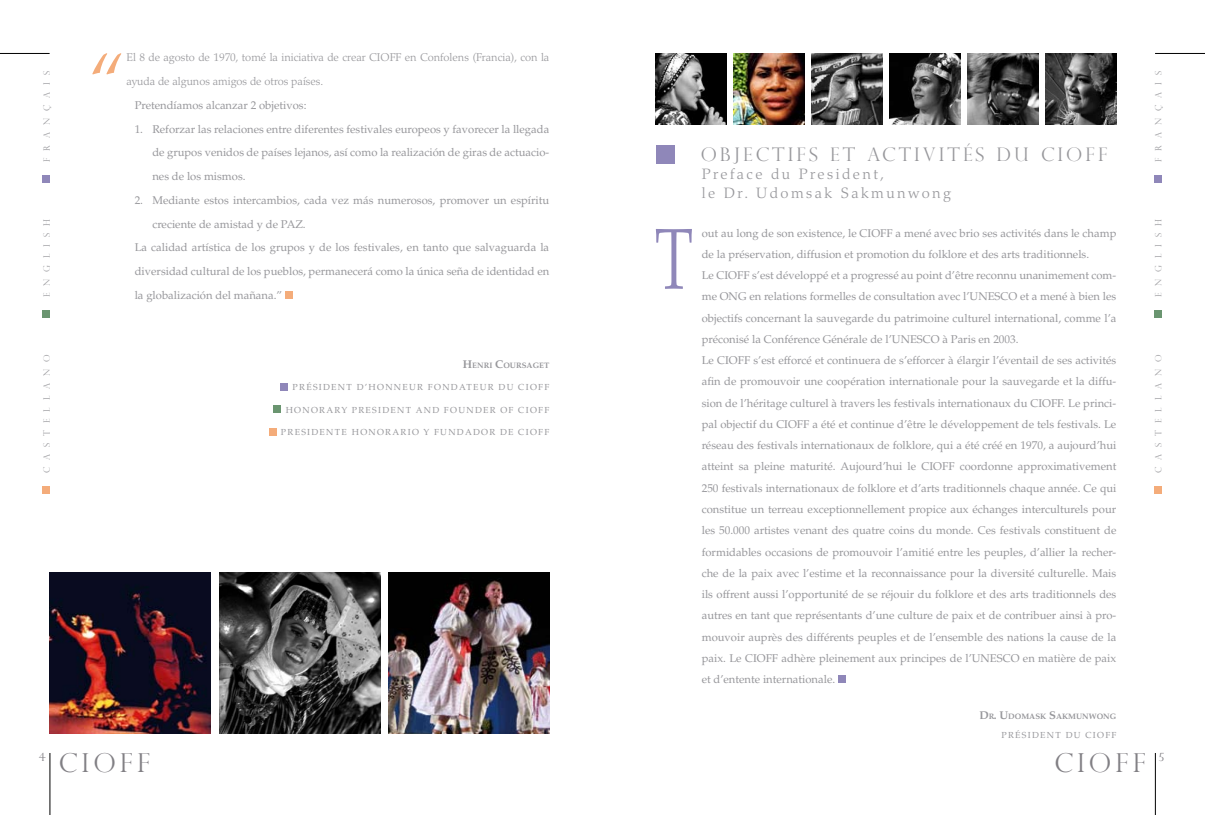
<style>
.page{position:relative;width:1205px;height:815px;background:#fff}
.page>*{position:absolute;margin:0;border:0;box-sizing:border-box;transform-origin:0 0}
.t1{font:300 86.25px "Palatino LT Std";color:#8f87b9;scale:.76 1}
.t2{font:300 79.12px "Palatino LT Std";color:#f4ac7a}
.t3{font:300 26.12px "Perpetua Titling";letter-spacing:.15em;color:#817f84}
.t4{font:300 18.75px "Perpetua Titling";letter-spacing:.16em;color:#97979b}
.t5{font:300 15px/18.8px "Palatino LT Std";letter-spacing:.16em;color:#97979b}
.t6{font:11.25px/21.2px "Palatino LT Std";color:#97979b}
.t7{font:300 11.25px "Palatino LT Std";color:#97979b}
.t8{font:8.75px "Palatino LT Std";letter-spacing:.15em;color:#97979b}
.t9{font:300 8.75px "Perpetua Titling";letter-spacing:.8em;color:#97979b}
.t10{font:700 7.88px "Palatino LT Std";color:#97979b}
.s1{font-size:11.25px}
</style>
<div class="page">
<hr style="left:50px;top:753px;width:1px;height:62px;background:#000">
<hr style="left:0;top:53px;width:50px;height:1px;background:#000">
<div style="left:43px;top:486px;width:7px;height:8px;background:#f4ac7a"></div>
<div style="left:43px;top:310px;width:7px;height:8px;background:#6a9570"></div>
<div style="left:43px;top:175px;width:7px;height:7px;background:#8f87b9"></div>
<hr style="left:1155px;top:753px;width:1px;height:62px;background:#000">
<div style="left:1154px;top:486px;width:7px;height:8px;background:#f4ac7a"></div>
<div style="left:1154px;top:310px;width:7px;height:8px;background:#6a9570"></div>
<div style="left:1154px;top:175px;width:7px;height:7px;background:#8f87b9"></div>
<hr style="left:1155px;top:53px;width:50px;height:1px;background:#000">
<img style="left:656px;top:53px;width:70px;height:71px">
<img style="left:733px;top:53px;width:71px;height:71px">
<img style="left:811px;top:53px;width:71px;height:71px">
<img style="left:889px;top:53px;width:71px;height:71px">
<img style="left:967px;top:53px;width:71px;height:71px">
<img style="left:1045px;top:53px;width:71px;height:71px">
<div style="left:838px;top:676px;width:7px;height:7px;background:#8f87b9"></div>
<div style="left:656px;top:145px;width:18px;height:19px;background:#8f87b9"></div>
<div style="left:285px;top:292px;width:7px;height:7px;background:#f4ac7a"></div>
<div style="left:281px;top:383px;width:7px;height:7px;background:#8f87b9"></div>
<div style="left:274px;top:405px;width:7px;height:8px;background:#6a9570"></div>
<div style="left:269px;top:428px;width:7px;height:7px;background:#f4ac7a"></div>
<img style="left:50px;top:572px;width:160px;height:161px">
<img style="left:389px;top:572px;width:160px;height:161px">
<img style="left:220px;top:572px;width:160px;height:161px">
<p class="t9" style="left:41px;top:162px;width:92px;rotate:-90deg">FRANÇAIS</p>
<p class="t9" style="left:41px;top:297px;width:80px;rotate:-90deg">ENGLISH</p>
<p class="t9" style="left:41px;top:473px;width:120px;rotate:-90deg">castellano</p>
<p class="t2" style="left:89px;top:36px;width:40px">“</p>
<p class="t7" style="left:127px;top:51px;width:424px">El 8 de agosto de 1970, tomé la iniciativa de crear CIOFF en Confolens (Francia), con la</p>
<p class="t7" style="left:127px;top:75px;width:198px">ayuda de algunos amigos de otros países.</p>
<p class="t6" style="left:135px;top:95px;width:173px">Pretendíamos alcanzar 2 objetivos:</p>
<p class="t6" style="left:152px;top:117px;width:398px;line-height:23.8px;text-align:justify;text-indent:-18px">1. Reforzar las relaciones entre diferentes festivales europeos y favorecer la llegada de grupos venidos de países lejanos, así como la realización de giras de actuacio&shy;nes de los mismos.</p>
<p class="t6" style="left:135px;top:190px;width:416px">2. Mediante estos intercambios, cada vez más numerosos, promover un espíritu</p>
<p class="t6" style="left:152px;top:213px;width:155px">creciente de amistad y de PAZ.</p>
<p class="t6" style="left:135px;top:237px;width:416px">La calidad artística de los grupos y de los festivales, en tanto que salvaguarda la</p>
<p class="t6" style="left:135px;top:261px;width:416px">diversidad cultural de los pueblos, permanecerá como la única seña de identidad en</p>
<p class="t6" style="left:135px;top:285px;width:149px">la globalización del mañana.”</p>
<p class="t10" style="left:463px;top:360px;width:88px"><span class="s1">H</span>ENRI <span class="s1">C</span>OURSAGET</p>
<p class="t8" style="left:293px;top:382px;width:28px">Président</p>
<p class="t8" style="left:357px;top:382px;width:30px">d’Honneu</p>
<p class="t8" style="left:417px;top:382px;width:26px">r Fondateu</p>
<p class="t8" style="left:488px;top:382px;width:19px">r du</p>
<p class="t8" style="left:518px;top:382px;width:33px">CIOFF</p>
<p class="t8" style="left:286px;top:404px;width:18px">Hono</p>
<p class="t8" style="left:319px;top:404px;width:54px">rary President</p>
<p class="t8" style="left:416px;top:404px;width:9px">and</p>
<p class="t8" style="left:444px;top:404px;width:15px">Founde</p>
<p class="t8" style="left:490px;top:404px;width:19px">r of</p>
<p class="t8" style="left:518px;top:404px;width:33px">CIOFF</p>
<p class="t8" style="left:281px;top:427px;width:22px">Presidente</p>
<p class="t8" style="left:352px;top:427px;width:18px">Hono</p>
<p class="t8" style="left:385px;top:427px;width:64px">rario y Fundado</p>
<p class="t8" style="left:489px;top:427px;width:19px">r de</p>
<p class="t8" style="left:518px;top:427px;width:33px">CIOFF</p>
<p class="t3" style="left:59px;top:747px;width:93px">CIOFF</p>
<p class="t4" style="left:701px;top:143px;width:143px">OBJECTIFS ET</p>
<p class="t4" style="left:867px;top:143px;width:242px">ACTIVITÉS DU CIOFF</p>
<p class="t5" style="left:702px;top:165px;width:251px">Preface du President,<br>le Dr. Udomsak Sakmunwong</p>
<p class="t1" style="left:656px;top:209px;width:50px">T</p>
<p class="t6" style="left:702px;top:222px;width:416px">out au long de son existence, le CIOFF a mené avec brio ses activités dans le champ de la préservation, diffusion et promotion du folklore et des arts traditionnels.<br>Le CIOFF s’est développé et a progressé au point d’être reconnu unanimement com&shy;me ONG en relations formelles de consultation avec l’UNESCO et a mené à bien les objectifs concernant la sauvegarde du patrimoine culturel international, comme l’a préconisé la Conférence Générale de l’UNESCO à Paris en 2003.<br>Le CIOFF s’est efforcé et continuera de s’efforcer à élargir l’éventail de ses activités afin de promouvoir une coopération internationale pour la sauvegarde et la diffu&shy;sion de l’héritage culturel à travers les festivals internationaux du CIOFF. Le princi&shy;pal objectif du CIOFF a été et continue d’être le développement de tels festivals. Le réseau des festivals internationaux de folklore, qui a été créé en 1970, a aujourd’hui atteint sa pleine maturité. Aujourd’hui le CIOFF coordonne approximativement 250 festivals internationaux de folklore et d’arts traditionnels chaque année. Ce qui constitue un terreau exceptionnellement propice aux échanges interculturels pour les 50.000 artistes venant des quatre coins du monde. Ces festivals constituent de formidables occasions de promouvoir l’amitié entre les peuples, d’allier la recher&shy;che de la paix avec l’estime et la reconnaissance pour la diversité culturelle. Mais ils offrent aussi l’opportunité de se réjouir du folklore et des arts traditionnels des autres en tant que représentants d’une culture de paix et de contribuer ainsi à pro&shy;mouvoir auprès des différents peuples et de l’ensemble des nations la cause de la paix. Le CIOFF adhère pleinement aux principes de l’UNESCO en matière de paix et d’entente internationale.</p>
<p class="t10" style="left:979px;top:712px;width:138px"><span class="s1">D</span>R<span class="s1">. U</span>DOMASK <span class="s1">S</span>AKMUNWONG</p>
<p class="t8" style="left:1001px;top:730px;width:28px">Président</p>
<p class="t8" style="left:1065px;top:730px;width:9px">du</p>
<p class="t8" style="left:1085px;top:730px;width:33px">CIOFF</p>
<p class="t3" style="left:1054px;top:747px;width:93px">CIOFF</p>
<p class="t9" style="left:1153px;top:162px;width:92px;rotate:-90deg">FRANÇAIS</p>
<p class="t9" style="left:1153px;top:297px;width:80px;rotate:-90deg">ENGLISH</p>
<p class="t9" style="left:1153px;top:473px;width:120px;rotate:-90deg">castellano</p>
</div>
